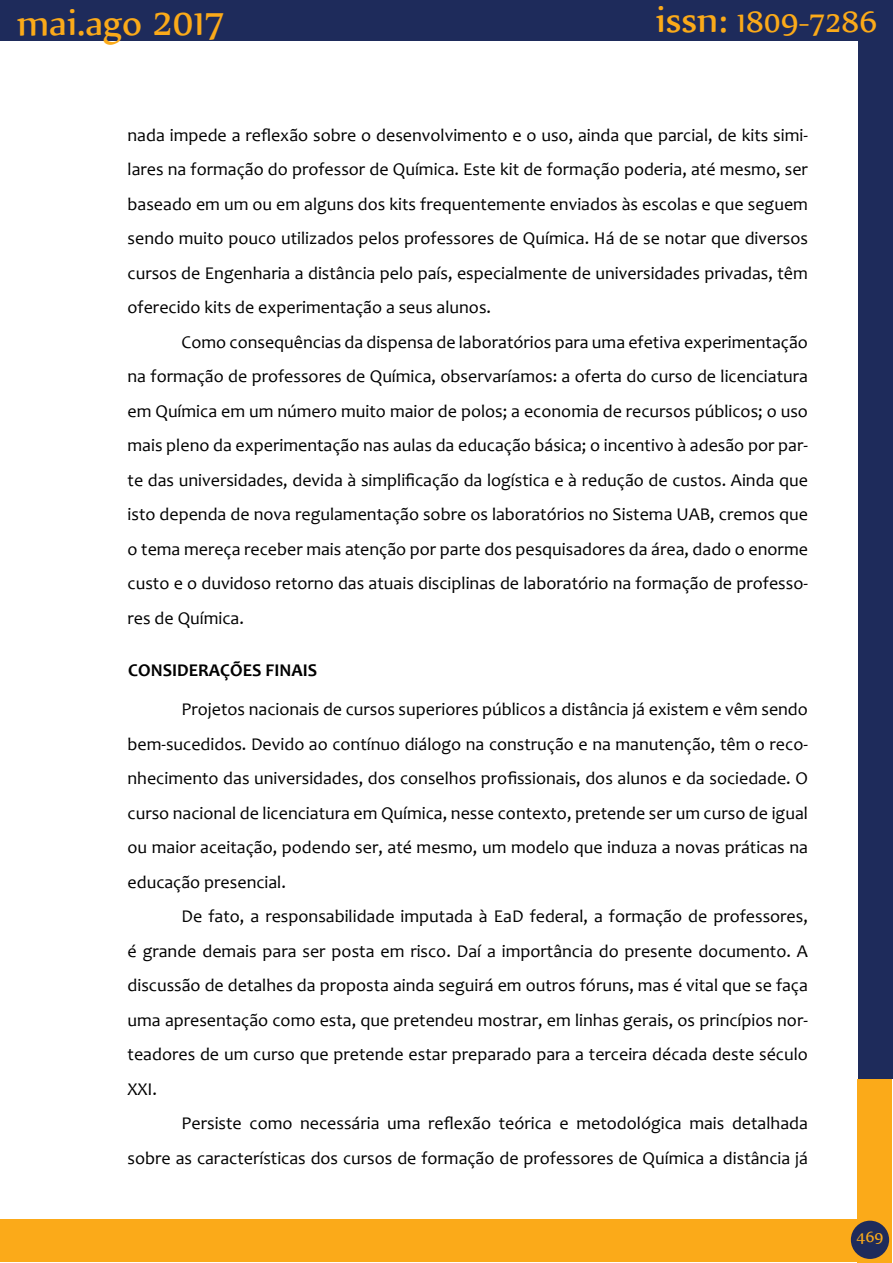
<style>
.page{position:relative;width:893px;height:1263px;background:#fff}
.page>*{position:absolute;margin:0;border:0;box-sizing:border-box;transform-origin:0 0}
.t1{font:45px "Nyala";color:#fbaa19}
.t2{font:36px "Nyala";color:#fbaa19}
.t3{font:18px/34.5px "Candara";color:#000;text-align:justify}
.t4{font:700 18px "Candara";color:#000}
.t5{font:18px "Nyala";color:#fbaa19}
.s1{font-size:45px}
</style>
<div class="page">
<div style="left:858px;top:0;width:34px;height:1079px;background:#1e2b5b"></div>
<div style="left:0;top:0;width:890px;height:41px;background:#1e2b5b"></div>
<div style="left:857px;top:1079px;width:34px;height:184px;background:#fbaa19"></div>
<div style="left:0;top:1219px;width:860px;height:43px;background:#fbaa19"></div>
<div style="left:851px;top:1221px;width:38px;height:38px;background:#1e2b5b;border-radius:50%"></div>
<h1 class="t1" style="left:17px;top:-6px;width:210px">mai.ago 2017</h1>
<h2 class="t2" style="left:656px;top:0;width:223px"><span class="s1">issn:</span> 1809-7286</h2>
<p class="t3" style="left:128px;top:117px;width:682px">nada impede a reflexão sobre o desenvolvimento e o uso, ainda que parcial, de kits simi&shy;lares na formação do professor de Química. Este kit de formação poderia, até mesmo, ser baseado em um ou em alguns dos kits frequentemente enviados às escolas e que seguem sendo muito pouco utilizados pelos professores de Química. Há de se notar que diversos cursos de Engenharia a distância pelo país, especialmente de universidades privadas, têm oferecido kits de experimentação a seus alunos.</p>
<p class="t3" style="left:128px;top:324px;width:682px;text-indent:54px">Como consequências da dispensa de laboratórios para uma efetiva experimentação na formação de professores de Química, observaríamos: a oferta do curso de licenciatura em Química em um número muito maior de polos; a economia de recursos públicos; o uso mais pleno da experimentação nas aulas da educação básica; o incentivo à adesão por par&shy;te das universidades, devida à simplificação da logística e à redução de custos. Ainda que isto dependa de nova regulamentação sobre os laboratórios no Sistema UAB, cremos que o tema mereça receber mais atenção por parte dos pesquisadores da área, dado o enorme custo e o duvidoso retorno das atuais disciplinas de laboratório na formação de professo&shy;res de Química.</p>
<p class="t4" style="left:128px;top:659px;width:190px">CONSIDERAÇÕES FINAIS</p>
<p class="t3" style="left:128px;top:692px;width:682px;text-indent:54px">Projetos nacionais de cursos superiores públicos a distância já existem e vêm sendo bem-sucedidos. Devido ao contínuo diálogo na construção e na manutenção, têm o reco&shy;nhecimento das universidades, dos conselhos profissionais, dos alunos e da sociedade. O curso nacional de licenciatura em Química, nesse contexto, pretende ser um curso de igual ou maior aceitação, podendo ser, até mesmo, um modelo que induza a novas práticas na educação presencial.</p>
<p class="t3" style="left:128px;top:899px;width:682px;text-indent:54px">De fato, a responsabilidade imputada à EaD federal, a formação de professores, é grande demais para ser posta em risco. Daí a importância do presente documento. A discussão de detalhes da proposta ainda seguirá em outros fóruns, mas é vital que se faça uma apresentação como esta, que pretendeu mostrar, em linhas gerais, os princípios nor&shy;teadores de um curso que pretende estar preparado para a terceira década deste século XXI.</p>
<p class="t3" style="left:128px;top:1106px;width:682px;text-align:right">Persiste como necessária uma reflexão teórica e metodológica mais detalhada<br>sobre as características dos cursos de formação de professores de Química a distância já</p>
<p class="t5" style="left:856px;top:1226px;width:29px">469</p>
</div>
